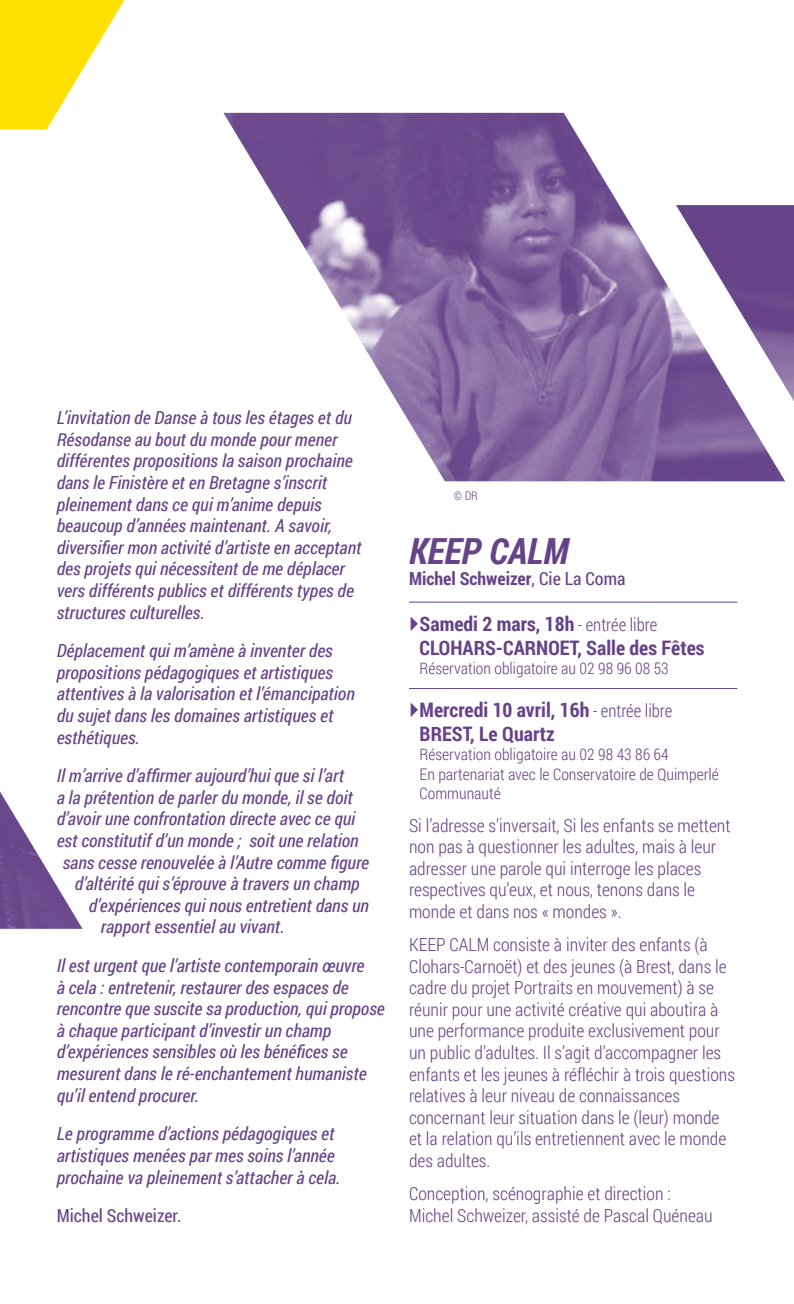
<style>
.page{position:relative;width:794px;height:1304px;background:#fff}
.page>*{position:absolute;margin:0;border:0;box-sizing:border-box;transform-origin:0 0}
.t1{font:italic 700 36px "Roboto Condensed";color:#664389}
.t2{font:700 20px/24px "Roboto Condensed";color:#664389}
.t3{font:italic 18px/21.6px "Roboto Condensed";color:#664389}
.t4{font:300 18px/21.6px "Roboto Condensed";color:#664389}
.t5{font:700 18px "Roboto Condensed";color:#664389}
.t6{font:18px "Roboto Condensed";color:#664389}
.t7{font:300 16px/19.2px "Roboto Condensed";color:#664389}
.t8{font:300 12px "Roboto Condensed";color:#664389}
.s1{font-weight:400}
.s2{font-weight:300;font-size:18px}
</style>
<div class="page">
<svg style="left:0;top:0;width:125px;height:129px"></svg>
<img style="left:0;top:791px;width:83px;height:138px">
<hr style="left:409px;top:602px;width:328px;height:1px;background:#664389">
<hr style="left:409px;top:688px;width:328px;height:1px;background:#664389">
<img style="left:785px;top:205px;width:9px;height:196px">
<img style="left:223px;top:113px;width:562px;height:368px">
<p class="t3" style="left:57px;top:406px;width:306px">L’invitation de Danse à tous les étages et du Résodanse au bout du monde pour mener différentes propositions la saison prochaine dans le Finistère et en Bretagne s’inscrit pleinement dans ce qui m’anime depuis beaucoup d’années maintenant. A savoir, diversifier mon activité d’artiste en acceptant des projets qui nécessitent de me déplacer vers différents publics et différents types de structures culturelles.</p>
<p class="t3" style="left:57px;top:639px;width:300px">Déplacement qui m’amène à inventer des propositions pédagogiques et artistiques attentives à la valorisation et l’émancipation du sujet dans les domaines artistiques et esthétiques.</p>
<p class="t3" style="left:57px;top:764px;width:289px">Il m’arrive d’affirmer aujourd’hui que si l’art</p>
<p class="t3" style="left:57px;top:786px;width:298px">a la prétention de parler du monde, il se doit</p>
<p class="t3" style="left:57px;top:808px;width:300px">d’avoir une confrontation directe avec ce qui</p>
<p class="t3" style="left:57px;top:829px;width:303px">est constitutif d’un monde ; soit une relation</p>
<p class="t3" style="left:63px;top:851px;width:308px">sans cesse renouvelée à l’Autre comme figure</p>
<p class="t3" style="left:75px;top:872px;width:286px">d’altérité qui s’éprouve à travers un champ</p>
<p class="t3" style="left:89px;top:894px;width:282px">d’expériences qui nous entretient dans un</p>
<p class="t3" style="left:101px;top:916px;width:185px">rapport essentiel au vivant.</p>
<p class="t3" style="left:57px;top:954px;width:330px">Il est urgent que l’artiste contemporain œuvre<br>à cela : entretenir, restaurer des espaces de rencontre que suscite sa production, qui propose à chaque participant d’investir un champ d’expériences sensibles où les bénéfices se mesurent dans le ré-enchantement humaniste qu’il entend procurer.</p>
<p class="t3" style="left:57px;top:1122px;width:285px">Le programme d’actions pédagogiques et artistiques menées par mes soins l’année prochaine va pleinement s’attacher à cela.</p>
<p class="t6" style="left:57px;top:1203px;width:126px">Michel Schweizer.</p>
<p class="t8" style="left:454px;top:487px;width:26px">© DR</p>
<h1 class="t1" style="left:409px;top:526px;width:161px">KEEP CALM</h1>
<p class="t5" style="left:409px;top:566px;width:218px">Michel Schweizer<span class="s1">, Cie La Coma</span></p>
<p class="t2" style="left:419px;top:611px;width:286px">Samedi 2 mars, 18h <span class="s2">- entrée libre<br></span>CLOHARS-CARNOET, Salle des Fêtes</p>
<p class="t7" style="left:419px;top:658px;width:251px">Réservation obligatoire au 02 98 96 08 53</p>
<p class="t2" style="left:419px;top:697px;width:254px">Mercredi 10 avril, 16h <span class="s2">- entrée libre<br></span>BREST, Le Quartz</p>
<p class="t7" style="left:419px;top:744px;width:300px">Réservation obligatoire au 02 98 43 86 64<br>En partenariat avec le Conservatoire de Quimperlé<br>Communauté</p>
<p class="t4" style="left:409px;top:814px;width:323px">Si l’adresse s’inversait, Si les enfants se mettent non pas à questionner les adultes, mais à leur adresser une parole qui interroge les places respectives qu’eux, et nous, tenons dans le monde et dans nos « mondes ».</p>
<p class="t4" style="left:409px;top:933px;width:327px">KEEP CALM consiste à inviter des enfants (à Clohars-Carnoët) et des jeunes (à Brest, dans le cadre du projet Portraits en mouvement) à se réunir pour une activité créative qui aboutira à une performance produite exclusivement pour un public d’adultes. Il s’agit d’accompagner les enfants et les jeunes à réfléchir à trois questions relatives à leur niveau de connaissances concernant leur situation dans le (leur) monde et la relation qu’ils entretiennent avec le monde des adultes.</p>
<p class="t4" style="left:409px;top:1182px;width:305px">Conception, scénographie et direction :<br>Michel Schweizer, assisté de Pascal Quéneau</p>
</div>
